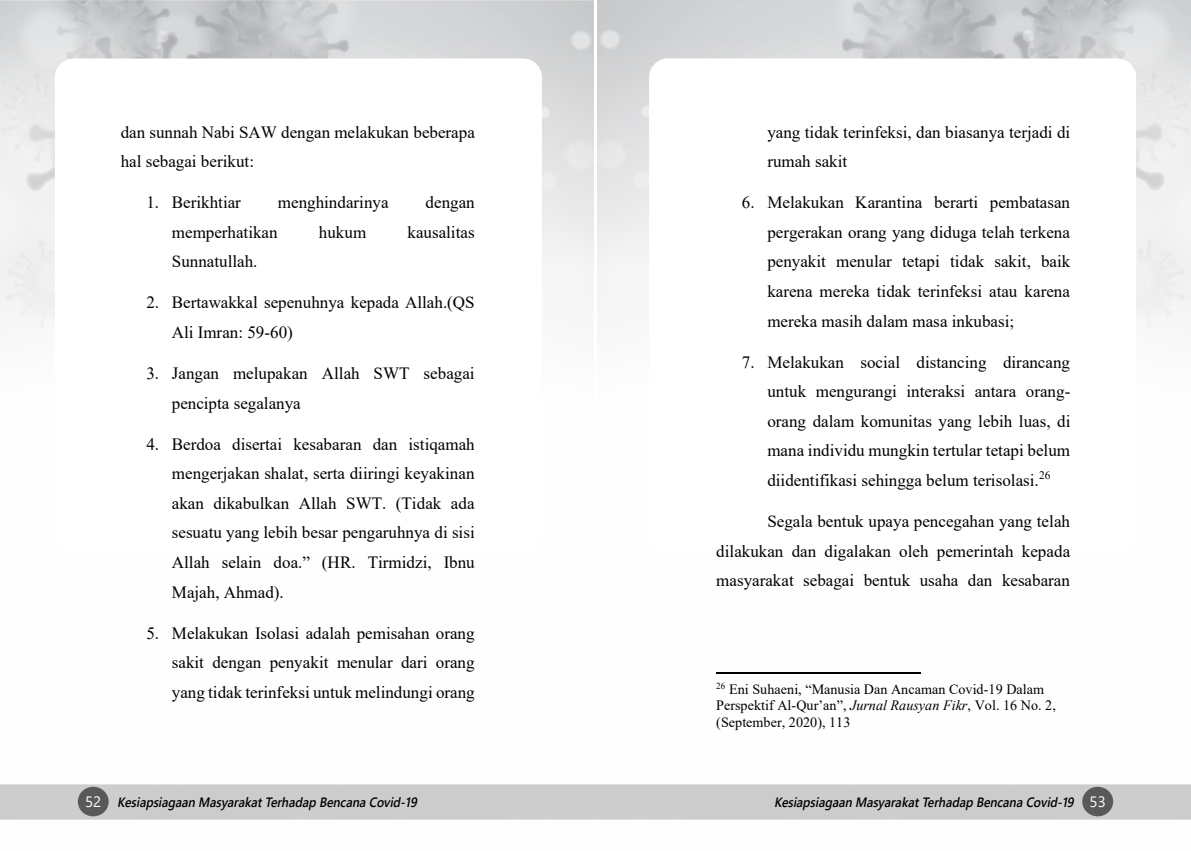
<style>
.page{position:relative;width:1191px;height:851px;background:#fff}
.page>*{position:absolute;margin:0;border:0;box-sizing:border-box;transform-origin:0 0}
.t1{font:17.1px/29.5px "Times New Roman";color:#000;text-align:justify}
.t2{font:14.25px/16.5px "Times New Roman";color:#000}
.t3{font:italic 600 13.5px "Segoe UI";color:#000;scale:.9 1}
.s1{font-style:italic}
.s2{font-weight:400;font-style:normal;font-size:15px;color:#fff}
</style>
<div class="page">
<img style="left:0;top:0;width:594px;height:820px">
<div style="left:56px;top:59px;width:485px;height:493px;background:#fff;border-radius:18px"></div>
<div style="left:55px;top:58px;width:487px;height:495px;border:2px solid #fff;border-radius:18px"></div>
<img style="left:597px;top:0;width:594px;height:820px">
<div style="left:650px;top:59px;width:485px;height:493px;background:#fff;border-radius:18px"></div>
<div style="left:649px;top:58px;width:487px;height:495px;border:2px solid #fff;border-radius:18px"></div>
<hr style="left:716px;top:672px;width:204px;height:1px;background:#000">
<p class="t1" style="left:121px;top:116px;width:356px">dan sunnah Nabi SAW dengan melakukan beberapa hal sebagai berikut:</p>
<p class="t1" style="left:146px;top:187px;width:96px">1. Berikhtiar</p>
<p class="t1" style="left:278px;top:187px;width:112px">menghindarinya</p>
<p class="t1" style="left:425px;top:187px;width:51px">dengan</p>
<p class="t1" style="left:172px;top:217px;width:107px">memperhatikan</p>
<p class="t1" style="left:319px;top:217px;width:49px">hukum</p>
<p class="t1" style="left:407px;top:217px;width:69px">kausalitas</p>
<p class="t1" style="left:172px;top:246px;width:87px">Sunnatullah.</p>
<p class="t1" style="left:172px;top:287px;width:304px;text-indent:-26px">2. Bertawakkal sepenuhnya kepada Allah.(QS<br>Ali Imran: 59-60)</p>
<p class="t1" style="left:172px;top:358px;width:304px;text-indent:-26px">3. Jangan melupakan Allah SWT sebagai pencipta segalanya</p>
<p class="t1" style="left:172px;top:428px;width:304px;text-indent:-26px">4. Berdoa disertai kesabaran dan istiqamah mengerjakan shalat, serta diiringi keyakinan akan dikabulkan Allah SWT. (Tidak ada sesuatu yang lebih besar pengaruhnya di sisi Allah selain doa.” (HR. Tirmidzi, Ibnu Majah, Ahmad).</p>
<p class="t1" style="left:172px;top:617px;width:304px;text-indent:-26px">5. Melakukan Isolasi adalah pemisahan orang sakit dengan penyakit menular dari orang yang tidak terinfeksi untuk melindungi orang</p>
<p class="t1" style="left:767px;top:116px;width:304px">yang tidak terinfeksi, dan biasanya terjadi di rumah sakit</p>
<p class="t1" style="left:767px;top:187px;width:304px;text-indent:-26px">6. Melakukan Karantina berarti pembatasan pergerakan orang yang diduga telah terkena penyakit menular tetapi tidak sakit, baik karena mereka tidak terinfeksi atau karena mereka masih dalam masa inkubasi;</p>
<p class="t1" style="left:767px;top:346px;width:305px;text-indent:-26px">7. Melakukan social distancing dirancang untuk mengurangi interaksi antara orang&shy;orang dalam komunitas yang lebih luas, di mana individu mungkin tertular tetapi belum diidentifikasi sehingga belum terisolasi.<sup>26</sup></p>
<p class="t1" style="left:716px;top:506px;width:355px;text-indent:51px">Segala bentuk upaya pencegahan yang telah dilakukan dan digalakan oleh pemerintah kepada masyarakat sebagai bentuk usaha dan kesabaran</p>
<p class="t2" style="left:716px;top:680px;width:341px"><sup>26</sup> Eni Suhaeni, “Manusia Dan Ancaman Covid-19 Dalam<br>Perspektif Al-Qur’an”, <span class="s1">Jurnal Rausyan Fikr</span>, Vol. 16 No. 2, (September, 2020), 113</p>
<p class="t3" style="left:85px;top:788px;width:374px"><span class="s2">5 2</span> KesiapsiagaanMasyarakatTerhadapBencanaCovid-19</p>
<p class="t3" style="left:774px;top:788px;width:370px">KesiapsiagaanMasyarakatTerhadapBencanaCovid-19 <span class="s2">5 3</span></p>
</div>
